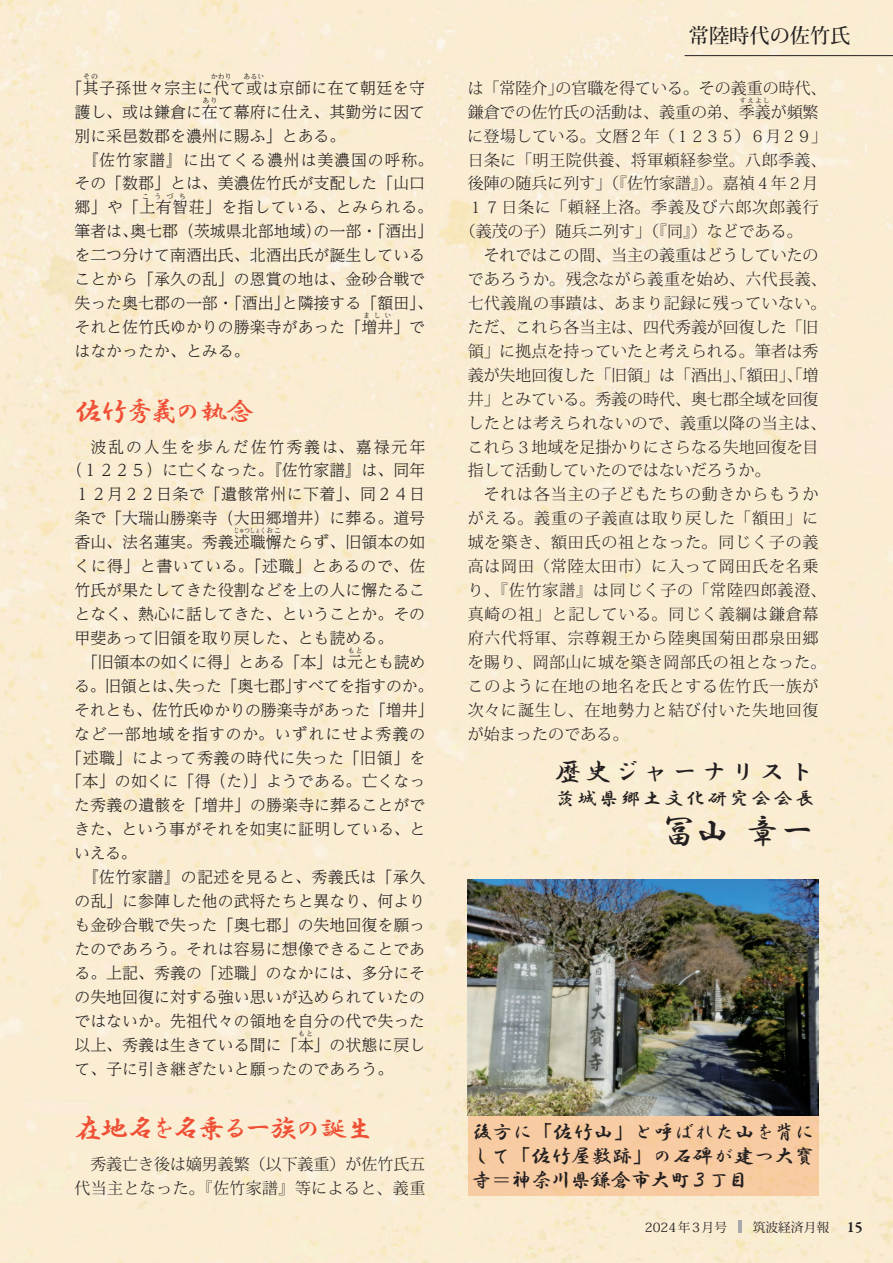
<style>
.page{position:relative;width:893px;height:1263px;background:#faedd2}
.page>*{position:absolute;margin:0;border:0;box-sizing:border-box;transform-origin:0 0}
.t1{font:34.05px "HG Gyoshotai";color:#231f20}
.t2{font:27.6px "HG Gyoshotai";letter-spacing:-.1em;color:#ef4f34}
.t3{font:26.55px "HG Gyoshotai";letter-spacing:.095em;color:#231f20}
.t4{font:20.25px/23.9px "HG Gyoshotai";letter-spacing:-.005em;color:#231f20;text-align:justify}
.t5{font:500 20.25px "Koz Min Pro";color:#231f20}
.t6{font:19.2px "HG Gyoshotai";letter-spacing:.14em;color:#231f20}
.t7{font:300 15.9px/23.9px "UD Reimin Pr 6 N";color:#231f20}
.t8{font:300 15.9px/23.9px "Koz Min Pr 6 N";color:#231f20;text-align:right}
.t9{font:300 15.9px "Koz Min Pr 6 N";letter-spacing:.025em;color:#231f20}
.t10{font:300 15.9px "Koz Min Pr 6 N";letter-spacing:.055em;color:#231f20}
.t11{font:300 15.9px "Koz Min Pr 6 N";letter-spacing:.05em;color:#231f20}
.t12{font:300 15.9px "UD Reimin Pr 6 N";letter-spacing:.03em;color:#231f20}
.t13{font:300 15.9px "UD Reimin Pr 6 N";letter-spacing:-.02em;color:#231f20}
.t14{font:300 15.9px "UD Reimin Pr 6 N";letter-spacing:.055em;color:#231f20}
.t15{font:300 15.9px "Koz Min Pr 6 N";letter-spacing:-.01em;color:#231f20}
.t16{font:300 15.9px "UD Reimin Pr 6 N";letter-spacing:.025em;color:#231f20}
.t17{font:12.75px "Koz Min Pr 6 N";color:#231f20}
.t18{font:300 6.9px "UD Reimin Pr 6 N";letter-spacing:.12em;color:#231f20}
.t19{font:300 6.9px "UD Reimin Pr 6 N";color:#231f20;scale:.77 1}
.t20{font:300 6.9px "Koz Min Pr 6 N";color:#231f20}
.s1{font-family:"Garamond Premr Pro";font-weight:600;font-size:15.9px}
</style>
<div class="page">
<div style="left:468px;top:1115px;width:351px;height:81px;background:#f8cba2"></div>
<hr style="left:685px;top:55px;width:208px;height:1px;background:#231f20">
<img style="left:468px;top:879px;width:351px;height:236px">
<svg style="left:738px;top:1220px;width:3px;height:13px"></svg>
<p class="t18" style="left:83px;top:71px;width:16px">その</p>
<p class="t18" style="left:211px;top:71px;width:22px">かわり</p>
<p class="t18" style="left:244px;top:71px;width:22px">あるい</p>
<p class="t7" style="left:74px;top:99px;width:352px">護し、或は鎌倉に在て幕府に仕え、其勤労に因て</p>
<p class="t16" style="left:66px;top:75px;width:360px">「其子孫世々宗主に代て或は京師に在て朝廷を守</p>
<p class="t18" style="left:203px;top:95px;width:16px">あり</p>
<p class="t7" style="left:74px;top:123px;width:273px">別に采邑数郡を濃州に賜ふ」とある。</p>
<p class="t14" style="left:82px;top:147px;width:352px">『佐竹家譜』に出てくる濃州は美濃国の呼称。</p>
<p class="t7" style="left:74px;top:171px;width:352px">その「数郡」とは、美濃佐竹氏が支配した「山口</p>
<p class="t12" style="left:74px;top:194px;width:360px">郷」や「上有智荘」を指している、とみられる。</p>
<p class="t18" style="left:142px;top:190px;width:45px">こうづち</p>
<p class="t7" style="left:74px;top:219px;width:360px">筆者は、奥七郡（茨城県北部地域）の一部・「酒出」を二つ分けて南酒出氏、北酒出氏が誕生していることから「承久の乱」の恩賞の地は、金砂合戦で失った奥七郡の一部・「酒出」と隣接する「額田」、それと佐竹氏ゆかりの勝楽寺があった「増井」で</p>
<p class="t18" style="left:363px;top:310px;width:30px">ましい</p>
<p class="t7" style="left:74px;top:338px;width:177px">はなかったか、とみる。</p>
<h2 class="t2" style="left:74px;top:397px;width:181px">佐竹秀義の執念</h2>
<p class="t7" style="left:66px;top:434px;width:360px;text-align:right">波乱の人生を歩んだ佐竹秀義は、嘉禄元年<br>（１２２５）に亡くなった。『佐竹家譜』は、同年<br>１２月２２日条で「遺骸常州に下着」、同２４日条で「大瑞山勝楽寺（大田郷増井）に葬る。道号香山、法名蓮実。秀義述職懈たらず、旧領本の如</p>
<p class="t19" style="left:234px;top:525px;width:63px">じゅつしょくおこ</p>
<p class="t12" style="left:74px;top:553px;width:352px">くに得」と書いている。「述職」とあるので、佐</p>
<p class="t7" style="left:74px;top:578px;width:352px">竹氏が果たしてきた役割などを上の人に懈たるこ</p>
<p class="t7" style="left:74px;top:601px;width:352px">となく、熱心に話してきた、ということか。その</p>
<p class="t7" style="left:74px;top:625px;width:320px">甲斐あって旧領を取り戻した、とも読める。</p>
<p class="t13" style="left:82px;top:649px;width:345px">「旧領本の如くに得」とある「本」は元とも読め</p>
<p class="t18" style="left:348px;top:645px;width:16px">もと</p>
<p class="t13" style="left:74px;top:673px;width:361px">る。旧領とは、失った「奥七郡」すべてを指すのか。</p>
<p class="t13" style="left:74px;top:697px;width:361px">それとも、佐竹氏ゆかりの勝楽寺があった「増井」</p>
<p class="t14" style="left:74px;top:721px;width:353px">など一部地域を指すのか。いずれにせよ秀義の</p>
<p class="t12" style="left:66px;top:745px;width:361px">「述職」によって秀義の時代に失った「旧領」を</p>
<p class="t7" style="left:66px;top:769px;width:361px">「本」の如くに「得（た）」ようである。亡くなっ</p>
<p class="t7" style="left:74px;top:793px;width:353px">た秀義の遺骸を「増井」の勝楽寺に葬ることがで</p>
<p class="t7" style="left:74px;top:817px;width:353px">きた、という事がそれを如実に証明している、と</p>
<p class="t7" style="left:74px;top:841px;width:64px">いえる。</p>
<p class="t12" style="left:82px;top:864px;width:344px">『佐竹家譜』の記述を見ると、秀義氏は「承久</p>
<p class="t7" style="left:74px;top:888px;width:352px">の乱」に参陣した他の武将たちと異なり、何より</p>
<p class="t7" style="left:74px;top:912px;width:352px">も金砂合戦で失った「奥七郡」の失地回復を願っ</p>
<p class="t7" style="left:74px;top:936px;width:352px">たのであろう。それは容易に想像できることであ</p>
<p class="t7" style="left:74px;top:960px;width:352px">る。上記、秀義の「述職」のなかには、多分にそ</p>
<p class="t7" style="left:74px;top:984px;width:352px">の失地回復に対する強い思いが込められていたの</p>
<p class="t7" style="left:74px;top:1008px;width:352px">ではないか。先祖代々の領地を自分の代で失った</p>
<p class="t7" style="left:74px;top:1032px;width:352px">以上、秀義は生きている間に「本」の状態に戻し</p>
<p class="t18" style="left:298px;top:1027px;width:16px">もと</p>
<p class="t7" style="left:74px;top:1056px;width:320px">て、子に引き継ぎたいと願ったのであろう。</p>
<h2 class="t2" style="left:74px;top:1114px;width:301px">在地名を名乗る一族の誕生</h2>
<p class="t8" style="left:74px;top:1153px;width:352px">秀義亡き後は嫡男義繁（以下義重）が佐竹氏五代当主となった。『佐竹家譜』等によると、義重</p>
<p class="t5" style="left:689px;top:21px;width:163px">常陸時代の佐竹氏</p>
<p class="t8" style="left:468px;top:76px;width:360px;text-align:left">は「常陸介」の官職を得ている。その義重の時代、鎌倉での佐竹氏の活動は、義重の弟、季義が頻繁</p>
<p class="t20" style="left:739px;top:96px;width:32px">すえよし</p>
<p class="t15" style="left:467px;top:127px;width:361px">に登場している。文暦２年（１２３５）６月２９」</p>
<p class="t9" style="left:468px;top:151px;width:360px">日条に「明王院供養、将軍頼経参堂。八郎季義、</p>
<p class="t8" style="left:468px;top:172px;width:352px">後陣の随兵に列す」（『佐竹家譜』）。嘉禎４年２月</p>
<p class="t10" style="left:468px;top:199px;width:352px">１７日条に「頼経上洛。季義及び六郎次郎義行</p>
<p class="t8" style="left:460px;top:220px;width:344px">（義茂の子）随兵ニ列す」（『同』）などである。</p>
<p class="t8" style="left:484px;top:244px;width:336px">それではこの間、当主の義重はどうしていたの</p>
<p class="t9" style="left:468px;top:270px;width:360px">であろうか。残念ながら義重を始め、六代長義、</p>
<p class="t9" style="left:468px;top:294px;width:360px">七代義胤の事蹟は、あまり記録に残っていない。</p>
<p class="t8" style="left:468px;top:316px;width:352px">ただ、これら各当主は、四代秀義が回復した「旧</p>
<p class="t8" style="left:468px;top:339px;width:352px">領」に拠点を持っていたと考えられる。筆者は秀</p>
<p class="t8" style="left:468px;top:363px;width:352px">義が失地回復した「旧領」は「酒出」、「額田」、「増</p>
<p class="t8" style="left:468px;top:387px;width:352px">井」とみている。秀義の時代、奥七郡全域を回復</p>
<p class="t9" style="left:468px;top:414px;width:360px">したとは考えられないので、義重以降の当主は、</p>
<p class="t8" style="left:468px;top:435px;width:352px">これら３地域を足掛かりにさらなる失地回復を目</p>
<p class="t8" style="left:468px;top:459px;width:304px">指して活動していたのではないだろうか。</p>
<p class="t10" style="left:484px;top:486px;width:336px">それは各当主の子どもたちの動きからもうか</p>
<p class="t10" style="left:468px;top:509px;width:352px">がえる。義重の子義直は取り戻した「額田」に</p>
<p class="t10" style="left:468px;top:533px;width:352px">城を築き、額田氏の祖となった。同じく子の義</p>
<p class="t11" style="left:468px;top:557px;width:352px">高は岡田（常陸太田市）に入って岡田氏を名乗</p>
<p class="t10" style="left:468px;top:581px;width:360px">り、『佐竹家譜』は同じく子の「常陸四郎義澄、</p>
<p class="t11" style="left:468px;top:605px;width:352px">真崎の祖」と記している。同じく義綱は鎌倉幕</p>
<p class="t11" style="left:468px;top:629px;width:352px">府六代将軍、宗尊親王から陸奥国菊田郡泉田郷</p>
<p class="t9" style="left:468px;top:653px;width:360px">を賜り、岡部山に城を築き岡部氏の祖となった。</p>
<p class="t11" style="left:468px;top:677px;width:352px">このように在地の地名を氏とする佐竹氏一族が</p>
<p class="t11" style="left:468px;top:701px;width:352px">次々に誕生し、在地勢力と結び付いた失地回復</p>
<p class="t9" style="left:468px;top:725px;width:162px">が始まったのである。</p>
<h3 class="t3" style="left:555px;top:758px;width:260px">歴史ジャーナリスト</h3>
<p class="t6" style="left:555px;top:788px;width:260px">茨城県郷土文化研究会会長</p>
<h1 class="t1" style="left:661px;top:814px;width:155px">冨山 章一</h1>
<p class="t4" style="left:471px;top:1120px;width:345px">後方に「佐竹山」と呼ばれた山を背にして「佐竹屋敷跡」の石碑が建つ大寶寺＝神奈川県鎌倉市大町３丁目</p>
<p class="t17" style="left:645px;top:1220px;width:219px">2024年3月号　　筑波経済月報 <span class="s1">15</span></p>
</div>
